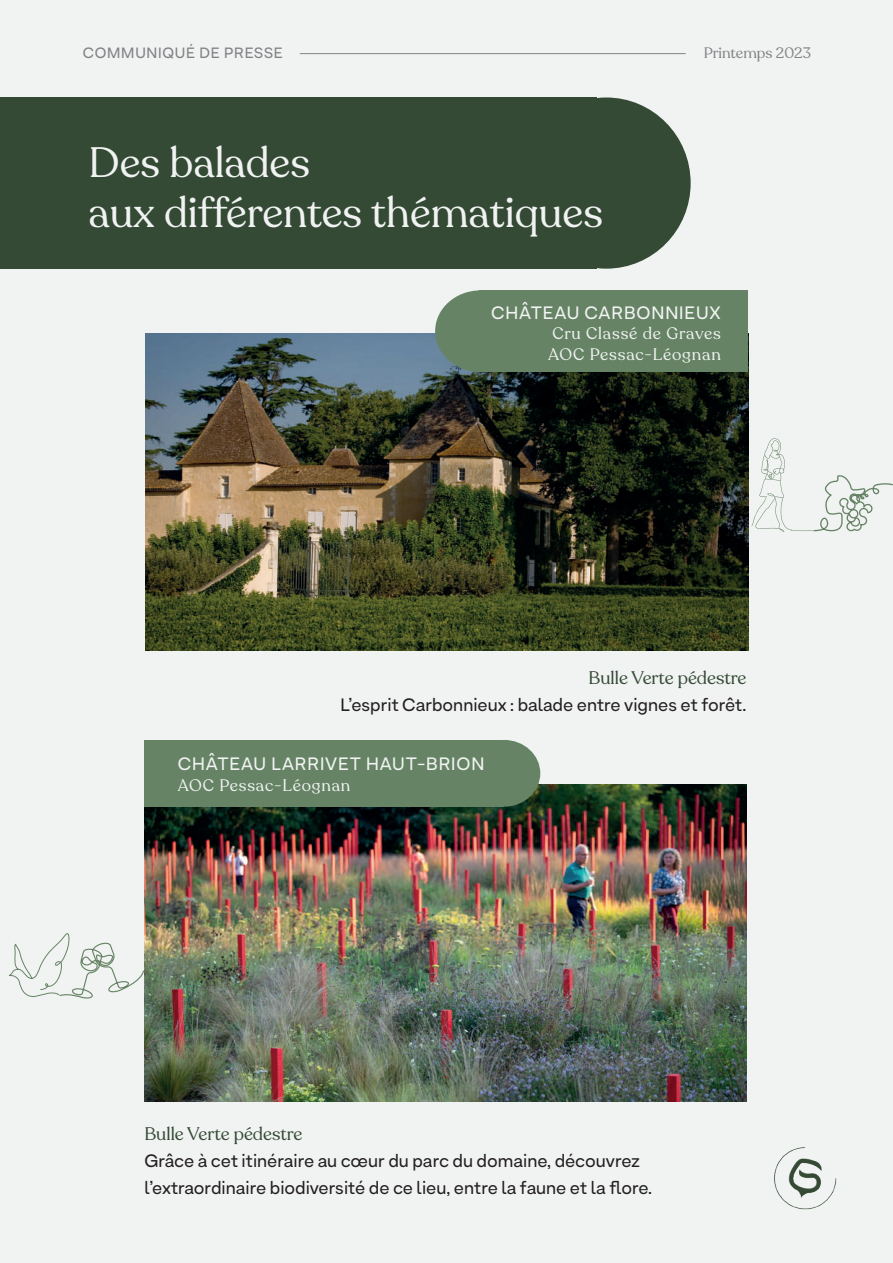
<style>
.page{position:relative;width:893px;height:1263px;background:#f1f3f2}
.page>*{position:absolute;margin:0;border:0;box-sizing:border-box;transform-origin:0 0}
.t1{font:42px/50.4px "Recoleta";color:#f1f3f2}
.t2{font:18px/27px "Armin Grotesk";color:#231f20}
.t3{font:18px "Armin Grotesk";letter-spacing:.05em;color:#f1f3f2}
.t4{font:18px "Recoleta";color:#344a35}
.t5{font:16.5px/21.6px "Recoleta";letter-spacing:.05em;color:#f1f3f2}
.t6{font:15px "Armin Grotesk";letter-spacing:.05em;color:#808285}
.t7{font:15px "Recoleta";color:#808285}
</style>
<div class="page">
<hr style="left:300px;top:53px;width:386px;height:1px;background:#808285">
<div style="left:522px;top:97px;width:169px;height:172px;background:#344a35;border-radius:50%"></div>
<div style="left:0;top:97px;width:597px;height:172px;background:#344a35"></div>
<img style="left:774px;top:1147px;width:63px;height:63px">
<img style="left:146px;top:333px;width:602px;height:318px">
<img style="left:144px;top:784px;width:602px;height:317px">
<div style="left:435px;top:290px;width:91px;height:82px;background:#668465;border-radius:50%"></div>
<div style="left:480px;top:290px;width:268px;height:82px;background:#668465"></div>
<div style="left:144px;top:740px;width:360px;height:67px;background:#668465"></div>
<div style="left:468px;top:740px;width:72px;height:67px;background:#668465;border-radius:50%"></div>
<svg style="left:9px;top:906px;width:136px;height:121px"></svg>
<svg style="left:748px;top:438px;width:145px;height:112px"></svg>
<p class="t6" style="left:83px;top:44px;width:201px">COMMUNIQUÉ DE PRESSE</p>
<p class="t7" style="left:704px;top:44px;width:109px">Printemps 2023</p>
<h1 class="t1" style="left:89px;top:138px;width:516px">Des balades<br>aux différentes thématiques</h1>
<p class="t3" style="left:491px;top:302px;width:231px">CHÂTEAU CARBONNIEUX</p>
<p class="t5" style="left:548px;top:323px;width:174px">Cru Classé de Graves<br>AOC Pessac-Léognan</p>
<p class="t4" style="left:588px;top:666px;width:160px">Bulle Verte pédestre</p>
<p class="t2" style="left:341px;top:690px;width:407px">L’esprit Carbonnieux : balade entre vignes et forêt.</p>
<p class="t3" style="left:178px;top:752px;width:308px">CHÂTEAU LARRIVET HAUT-BRION</p>
<p class="t5" style="left:178px;top:775px;width:174px">AOC Pessac-Léognan</p>
<p class="t4" style="left:144px;top:1122px;width:160px">Bulle Verte pédestre</p>
<p class="t2" style="left:144px;top:1146px;width:509px">Grâce à cet itinéraire au cœur du parc du domaine, découvrez l’extraordinaire biodiversité de ce lieu, entre la faune et la flore.</p>
</div>
